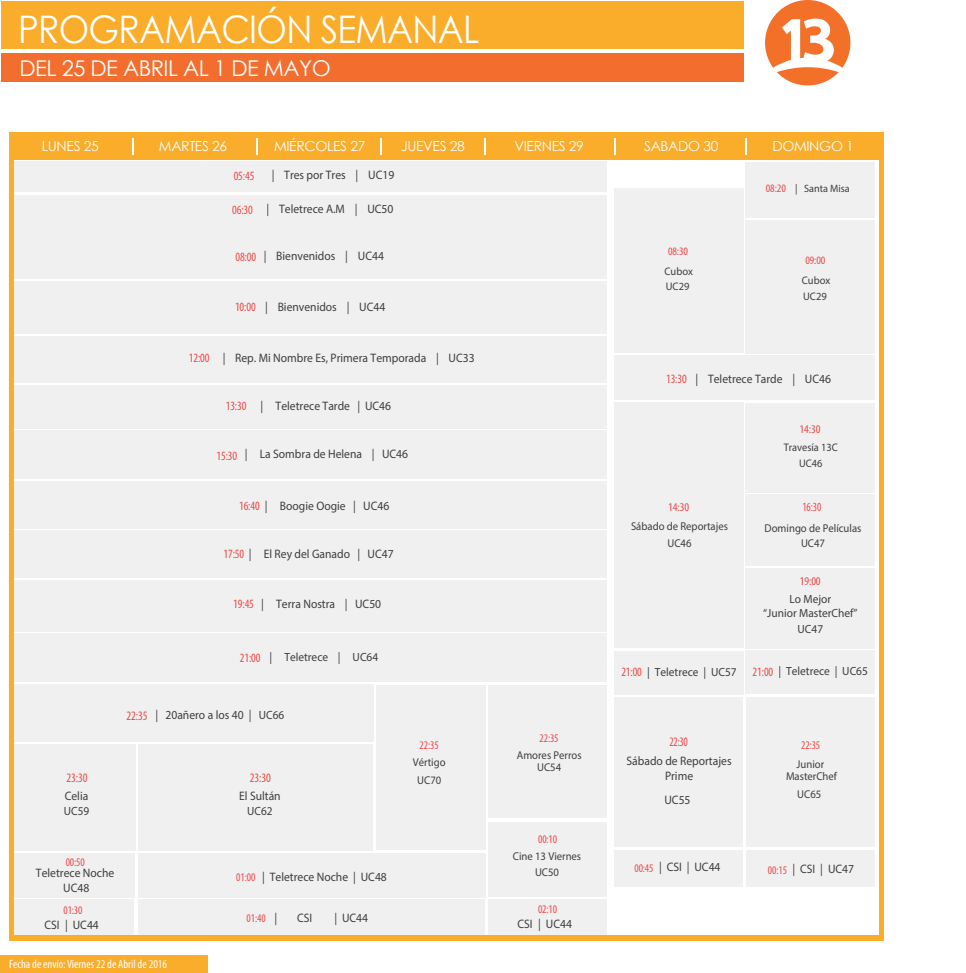
<style>
.page{position:relative;width:966px;height:973px;background:#fff}
.page>*{position:absolute;margin:0;border:0;box-sizing:border-box;transform-origin:0 0}
.t1{font:38.03px "Century Gothic";letter-spacing:-.02em;color:#fff;scale:.92 1}
.t2{font:21.75px "Century Gothic";letter-spacing:-.025em;color:#fff}
.t3{font:13.73px "Century Gothic";letter-spacing:-.025em;color:#fff}
.t4{font:condensed 12.98px "Myriad Pro";color:#ef4848;scale:.87 1}
.t5{font:condensed 12.9px "Myriad Pro";letter-spacing:-.01em;color:#ef4848;scale:.96 1}
.t6{font:condensed 12.75px "Myriad Pro";color:#ef4848;scale:.96 1}
.t7{font:condensed 12.45px "Myriad Pro";color:#ef4848;scale:.89 1}
.t8{font:12.3px/15.1px "Myriad Pro";color:#3e3e3f;text-align:center;scale:.94 1}
.t9{font:condensed 12px "Myriad Pro";color:#fff}
.t10{font:11.93px "Myriad Pro";color:#3e3e3f;scale:.94 1}
.t11{font:11.85px/13.6px "Myriad Pro";color:#3e3e3f;text-align:center;scale:.96 1}
.t12{font:condensed 11.85px "Myriad Pro";letter-spacing:-.01em;color:#ef4848;scale:1.04 1}
.t13{font:condensed 11.7px "Myriad Pro";letter-spacing:-.01em;color:#ef4848;scale:.96 1}
.t14{font:condensed 11.4px "Myriad Pro";letter-spacing:-.01em;color:#ef4848;scale:1.04 1}
.t15{font:11.32px/12px "Myriad Pro";color:#3e3e3f;text-align:center;scale:.94 1}
.t16{font:11.02px/15.5px "Myriad Pro";color:#3e3e3f;text-align:center;scale:.94 1}
.t17{font:10.95px/15.6px "Myriad Pro";color:#3e3e3f;scale:.96 1}
.t18{font:10.65px "Myriad Pro";color:#3e3e3f;scale:.96 1}
.s1{font-stretch:condensed;font-size:12.75px;color:#ef4848}
.s2{font-stretch:condensed;font-size:12.9px;color:#ef4848}
.s3{font-size:11.93px}
.s4{font-stretch:condensed;font-size:11.4px;color:#ef4848}
.s5{font-stretch:condensed;font-size:11.7px;color:#ef4848}
</style>
<div class="page">
<div style="left:745px;top:697px;width:129px;height:149px;background:#f0f0f0"></div>
<div style="left:745px;top:219px;width:130px;height:134px;background:#f0f0f0"></div>
<div style="left:10px;top:481px;width:597px;height:47px;background:#f0f0f0"></div>
<div style="left:13px;top:430px;width:594px;height:49px;background:#f0f0f0"></div>
<div style="left:12px;top:281px;width:595px;height:52px;background:#f0f0f0"></div>
<div style="left:12px;top:161px;width:595px;height:31px;background:#f0f0f0"></div>
<div style="left:13px;top:195px;width:594px;height:30px;background:#f0f0f0"></div>
<div style="left:12px;top:227px;width:595px;height:52px;background:#f0f0f0"></div>
<div style="left:12px;top:385px;width:595px;height:43px;background:#f0f0f0"></div>
<div style="left:14px;top:336px;width:593px;height:46px;background:#f0f0f0"></div>
<div style="left:488px;top:899px;width:119px;height:36px;background:#f0f0f0"></div>
<div style="left:14px;top:633px;width:593px;height:48px;background:#f0f0f0"></div>
<div style="left:488px;top:684px;width:119px;height:133px;background:#f0f0f0"></div>
<div style="left:488px;top:822px;width:119px;height:74px;background:#f0f0f0"></div>
<div style="left:1px;top:1px;width:743px;height:48px;background:#faac2b"></div>
<svg style="left:765px;top:0;width:85px;height:85px"></svg>
<div style="left:1px;top:53px;width:743px;height:29px;background:#f36e2e"></div>
<div style="left:9px;top:132px;width:875px;height:28px;background:#faac2b"></div>
<div style="left:14px;top:684px;width:359px;height:58px;background:#f0f0f0"></div>
<svg style="left:256px;top:138px;width:2px;height:17px"></svg>
<svg style="left:132px;top:138px;width:1px;height:17px"></svg>
<svg style="left:380px;top:138px;width:2px;height:17px"></svg>
<svg style="left:485px;top:138px;width:1px;height:17px"></svg>
<svg style="left:614px;top:138px;width:2px;height:17px"></svg>
<svg style="left:745px;top:138px;width:1px;height:17px"></svg>
<div style="left:9px;top:934px;width:875px;height:6px;background:#faac2b"></div>
<div style="left:879px;top:133px;width:5px;height:806px;background:#faac2b"></div>
<div style="left:138px;top:899px;width:347px;height:36px;background:#f0f0f0"></div>
<div style="left:14px;top:899px;width:120px;height:36px;background:#f0f0f0"></div>
<div style="left:10px;top:530px;width:597px;height:47px;background:#f0f0f0"></div>
<div style="left:13px;top:580px;width:594px;height:51px;background:#f0f0f0"></div>
<div style="left:376px;top:684px;width:109px;height:165px;background:#f0f0f0"></div>
<div style="left:138px;top:744px;width:234px;height:106px;background:#f0f0f0"></div>
<div style="left:138px;top:853px;width:347px;height:44px;background:#f0f0f0"></div>
<div style="left:13px;top:744px;width:122px;height:106px;background:#f0f0f0"></div>
<div style="left:13px;top:853px;width:122px;height:44px;background:#f0f0f0"></div>
<div style="left:9px;top:133px;width:5px;height:805px;background:#faac2b"></div>
<div style="left:614px;top:188px;width:129px;height:164px;background:#f0f0f0"></div>
<div style="left:746px;top:494px;width:129px;height:72px;background:#f0f0f0"></div>
<div style="left:745px;top:162px;width:130px;height:55px;background:#f0f0f0"></div>
<div style="left:614px;top:403px;width:129px;height:245px;background:#f0f0f0"></div>
<div style="left:614px;top:850px;width:129px;height:36px;background:#f0f0f0"></div>
<div style="left:614px;top:650px;width:129px;height:44px;background:#f0f0f0"></div>
<div style="left:614px;top:697px;width:129px;height:149px;background:#f0f0f0"></div>
<div style="left:746px;top:568px;width:129px;height:80px;background:#f0f0f0"></div>
<div style="left:745px;top:403px;width:130px;height:89px;background:#f0f0f0"></div>
<div style="left:614px;top:355px;width:261px;height:45px;background:#f0f0f0"></div>
<div style="left:746px;top:850px;width:129px;height:36px;background:#f0f0f0"></div>
<div style="left:745px;top:650px;width:130px;height:44px;background:#f0f0f0"></div>
<div style="left:0;top:955px;width:207px;height:17px;background:#faac2b"></div>
<h1 class="t1" style="left:18px;top:6px;width:503px">PROGRAMACIÓN SEMANAL</h1>
<h2 class="t2" style="left:20px;top:55px;width:313px">DEL 25 DE ABRIL AL 1 DE MAYO</h2>
<p class="t3" style="left:42px;top:138px;width:58px">LUNES 25</p>
<p class="t3" style="left:159px;top:138px;width:70px">MARTES 26</p>
<p class="t3" style="left:274px;top:138px;width:93px">MIÉRCOLES 27</p>
<p class="t3" style="left:401px;top:138px;width:65px">JUEVES 28</p>
<p class="t3" style="left:514px;top:138px;width:71px">VIERNES 29</p>
<p class="t3" style="left:644px;top:138px;width:76px">SABADO 30</p>
<p class="t3" style="left:772px;top:138px;width:83px">DOMINGO 1</p>
<p class="t6" style="left:234px;top:168px;width:23px">05:45</p>
<p class="t8" style="left:272px;top:167px;width:132px">| Tres por Tres | UC19</p>
<p class="t8" style="left:232px;top:201px;width:173px"><span class="s1">06:30</span> | Teletrece A.M | UC50</p>
<p class="t8" style="left:235px;top:248px;width:159px"><span class="s1">08:00</span> | Bienvenidos | UC44</p>
<p class="t8" style="left:235px;top:299px;width:161px"><span class="s1">10:00</span> | Bienvenidos | UC44</p>
<p class="t8" style="left:189px;top:350px;width:306px"><span class="s1">12:00</span> | Rep. Mi Nombre Es, Primera Temporada | UC33</p>
<p class="t8" style="left:226px;top:398px;width:177px"><span class="s1">13:30</span> | Teletrece Tarde | UC46</p>
<p class="t8" style="left:217px;top:446px;width:205px"><span class="s1">15:30</span> | La Sombra de Helena | UC46</p>
<p class="t8" style="left:239px;top:497px;width:161px"><span class="s1">16:40</span> | Boogie Oogie | UC46</p>
<p class="t8" style="left:223px;top:545px;width:182px"><span class="s1">17:50</span> | El Rey del Ganado | UC47</p>
<p class="t8" style="left:233px;top:595px;width:159px"><span class="s1">19:45</span> | Terra Nostra | UC50</p>
<p class="t11" style="left:240px;top:649px;width:146px"><span class="s1">21:00</span> | Teletrece | UC64</p>
<p class="t8" style="left:126px;top:706px;width:169px"><span class="s2">22:35</span> | 20añero a los 40 | <span class="s3">UC66</span></p>
<p class="t14" style="left:668px;top:244px;width:21px">08:30</p>
<p class="t17" style="left:664px;top:263px;width:31px">Cubox<br>UC29</p>
<p class="t18" style="left:766px;top:182px;width:89px"><span class="s4">08:20</span> | Santa Misa</p>
<p class="t14" style="left:805px;top:253px;width:21px">09:00</p>
<p class="t17" style="left:802px;top:273px;width:31px">Cubox<br>UC29</p>
<p class="t8" style="left:666px;top:371px;width:177px"><span class="s1">13:30</span> | Teletrece Tarde | UC46</p>
<p class="t12" style="left:799px;top:421px;width:22px">14:30</p>
<p class="t16" style="left:784px;top:439px;width:59px">Travesía 13C<br>UC46</p>
<p class="t12" style="left:668px;top:500px;width:22px">14:30</p>
<p class="t7" style="left:802px;top:499px;width:23px">16:30</p>
<p class="t15" style="left:631px;top:517px;width:105px;line-height:16.5px">Sábado de Reportajes<br>UC46</p>
<p class="t15" style="left:764px;top:520px;width:104px;line-height:15px">Domingo de Películas<br>UC47</p>
<p class="t12" style="left:800px;top:574px;width:22px">19:00</p>
<p class="t11" style="left:621px;top:664px;width:122px"><span class="s1">21:00</span> | Teletrece | UC57</p>
<p class="t11" style="left:763px;top:591px;width:100px">Lo Mejor<br>“Junior MasterChef”</p>
<p class="t11" style="left:797px;top:622px;width:28px">UC47</p>
<p class="t11" style="left:752px;top:663px;width:122px"><span class="s1">21:00</span> | Teletrece | UC65</p>
<p class="t13" style="left:539px;top:730px;width:21px">22:35</p>
<p class="t4" style="left:669px;top:733px;width:23px">22:30</p>
<p class="t13" style="left:420px;top:737px;width:21px">22:35</p>
<p class="t13" style="left:801px;top:737px;width:21px">22:35</p>
<p class="t5" style="left:66px;top:769px;width:23px">23:30</p>
<p class="t8" style="left:65px;top:787px;width:27px">Celia</p>
<p class="t10" style="left:64px;top:803px;width:28px">UC59</p>
<p class="t5" style="left:250px;top:769px;width:23px">23:30</p>
<p class="t8" style="left:239px;top:787px;width:46px">El Sultán</p>
<p class="t10" style="left:247px;top:803px;width:28px">UC62</p>
<p class="t15" style="left:517px;top:748px;width:70px">Amores Perros<br>UC54</p>
<p class="t8" style="left:626px;top:753px;width:113px">Sábado de Reportajes<br>Prime</p>
<p class="t8" style="left:664px;top:791px;width:29px">UC55</p>
<p class="t15" style="left:413px;top:752px;width:36px;line-height:18px">Vértigo<br>UC70</p>
<p class="t15" style="left:786px;top:757px;width:56px">Junior<br>MasterChef</p>
<p class="t15" style="left:797px;top:787px;width:27px">UC65</p>
<p class="t13" style="left:538px;top:831px;width:21px">00:10</p>
<p class="t13" style="left:66px;top:854px;width:21px">00:50</p>
<p class="t8" style="left:36px;top:864px;width:85px">Teletrece Noche<br>UC48</p>
<p class="t13" style="left:63px;top:902px;width:21px">01:30</p>
<p class="t8" style="left:44px;top:916px;width:59px">CSI | UC44</p>
<p class="t8" style="left:262px;top:868px;width:134px">| Teletrece Noche | UC48</p>
<p class="t8" style="left:275px;top:909px;width:4px">|</p>
<p class="t8" style="left:297px;top:909px;width:18px">CSI</p>
<p class="t8" style="left:334px;top:909px;width:37px">| UC44</p>
<p class="t13" style="left:236px;top:870px;width:21px">01:00</p>
<p class="t13" style="left:247px;top:911px;width:21px">01:40</p>
<p class="t15" style="left:513px;top:847px;width:74px;line-height:16.5px">Cine 13 Viernes<br>UC50</p>
<p class="t13" style="left:538px;top:902px;width:21px">02:10</p>
<p class="t8" style="left:517px;top:915px;width:59px">CSI | UC44</p>
<p class="t8" style="left:634px;top:859px;width:93px"><span class="s5">00:45</span> | CSI | UC44</p>
<p class="t8" style="left:768px;top:861px;width:93px"><span class="s5">00:15</span> | CSI | UC47</p>
<p class="t9" style="left:9px;top:956px;width:160px">Fecha de envío: Viernes 22 de Abril de 2016</p>
</div>
